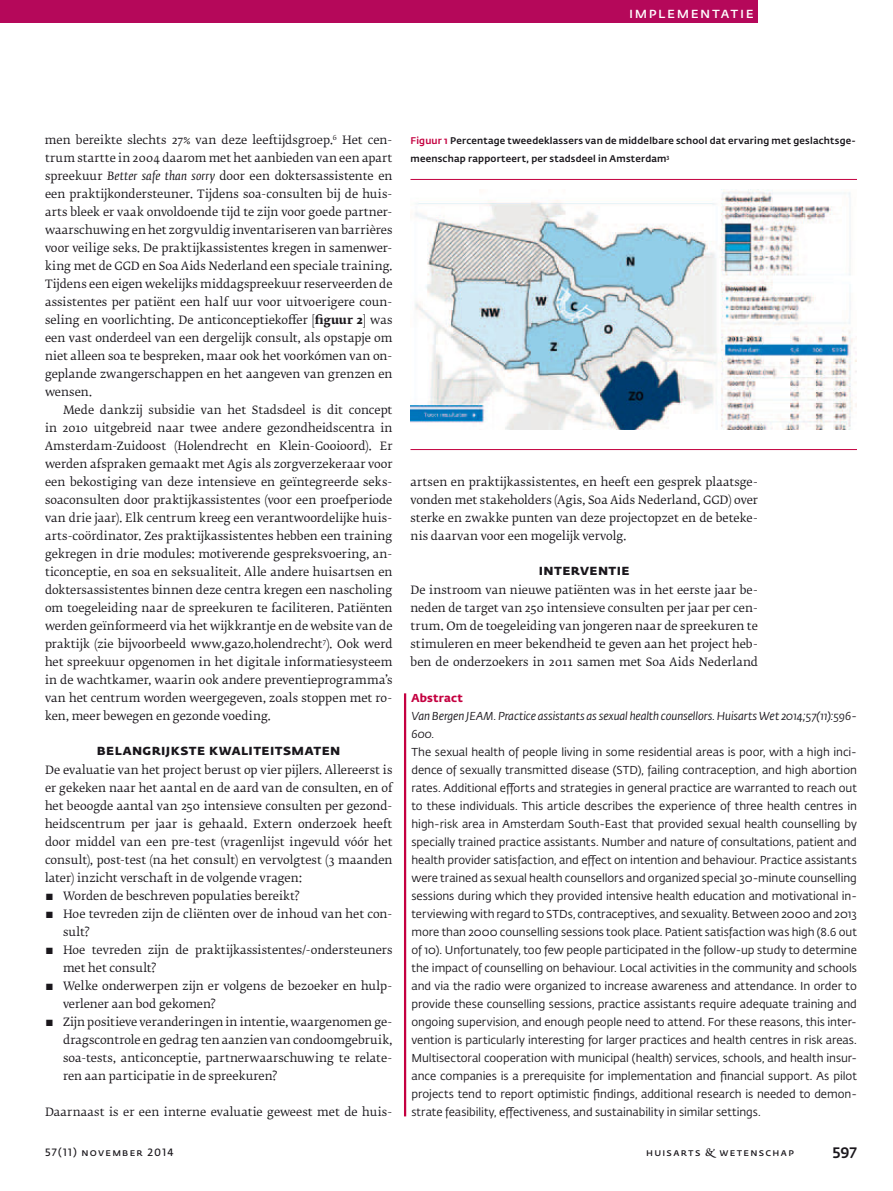
<style>
.page{position:relative;width:893px;height:1191px;background:#fff}
.page>*{position:absolute;margin:0;border:0;box-sizing:border-box;transform-origin:0 0}
.t1{font:700 15px "Fedra Sans Pro";letter-spacing:.03em;color:#1a171c}
.t2{font:600 15px "Fedra Sans Pro";letter-spacing:.1em;color:#fff}
.t3{font:500 15px "Fedra Sans Pro";color:#1a171c}
.t4{font:11.4px/18px "Fedra Serif B Pro";letter-spacing:.005em;color:#1a171c;text-align:justify}
.t5{font:11.4px/18px "Fedra Sans Pro";letter-spacing:-.005em;color:#1a171c;text-align:justify}
.t6{font:italic 11.4px/18px "Fedra Sans Pro";letter-spacing:-.01em;color:#1a171c}
.t7{font:700 11.4px "Fedra Sans Pro";color:#c40040}
.t8{font:600 10.5px "Fedra Sans Pro";letter-spacing:.12em;color:#1a171c}
.t9{font:500 9.6px/18px "Fedra Sans Pro";letter-spacing:.02em;color:#1a171c}
.s1{font-style:italic}
.s2{font-weight:700}
.s3{color:#c40040}
.s4{font-family:"Fedra Serif B Pro Demi";font-weight:400}
</style>
<div class="page">
<div style="left:0;top:0;width:758px;height:23px;background:#b5085a"></div>
<hr style="left:404px;top:693px;width:2px;height:423px;background:#c40040">
<hr style="left:410px;top:179px;width:447px;height:1px;background:#c40040">
<hr style="left:410px;top:449px;width:447px;height:1px;background:#c40040">
<img style="left:410px;top:189px;width:447px;height:240px">
<h1 class="t2" style="left:629px;top:6px;width:126px">implementatie</h1>
<p class="t4" style="left:45px;top:131px;width:349px">men bereikte slechts 27% van deze leeftijdsgroep.<sup>6</sup> Het cen&shy;trum startte in 2004 daarom met het aanbieden van een apart spreekuur <span class="s1">Better safe than sorry</span> door een doktersassistente en een praktijkondersteuner. Tijdens soa-consulten bij de huis&shy;arts bleek er vaak onvoldoende tijd te zijn voor goede partner&shy;waarschuwing en het zorgvuldig inventariseren van barrières voor veilige seks. De praktijkassistentes kregen in samenwer&shy;king met de GGD en Soa Aids Nederland een speciale training.<br>Tijdens een eigen wekelijks middagspreekuur reserveerden de assistentes per patiënt een half uur voor uitvoerigere coun&shy;seling en voorlichting. De anticonceptiekoffer [<span class="s2">figuur 2</span>] was een vast onderdeel van een dergelijk consult, als opstapje om niet alleen soa te bespreken, maar ook het voorkómen van on&shy;geplande zwangerschappen en het aangeven van grenzen en wensen.</p>
<p class="t4" style="left:45px;top:401px;width:349px;text-indent:18px">Mede dankzij subsidie van het Stadsdeel is dit concept in 2010 uitgebreid naar twee andere gezondheidscentra in Amsterdam-Zuidoost (Holendrecht en Klein-Gooioord). Er werden afspraken gemaakt met Agis als zorgverzekeraar voor een bekostiging van deze intensieve en geïntegreerde seks&shy;soaconsulten door praktijkassistentes (voor een proefperiode van drie jaar). Elk centrum kreeg een verantwoordelijke huis&shy;arts-coördinator. Zes praktijkassistentes hebben een training gekregen in drie modules: motiverende gespreksvoering, an&shy;ticonceptie, en soa en seksualiteit. Alle andere huisartsen en doktersassistentes binnen deze centra kregen een nascholing om toegeleiding naar de spreekuren te faciliteren. Patiënten werden geïnformeerd via het wijkkrantje en de website van de praktijk (zie bijvoorbeeld www.gazo.holendrecht<sup>7</sup>). Ook werd het spreekuur opgenomen in het digitale informatiesysteem in de wachtkamer, waarin ook andere preventieprogramma’s van het centrum worden weergegeven, zoals stoppen met ro&shy;ken, meer bewegen en gezonde voeding.</p>
<h1 class="t1" style="left:97px;top:742px;width:245px">Belangrijkste kwaliteitsmaten</h1>
<p class="t4" style="left:45px;top:761px;width:349px">De evaluatie van het project berust op vier pijlers. Allereerst is er gekeken naar het aantal en de aard van de consulten, en of het beoogde aantal van 250 intensieve consulten per gezond&shy;heidscentrum per jaar is gehaald. Extern onderzoek heeft door middel van een pre-test (vragenlijst ingevuld vóór het consult), post-test (na het consult) en vervolgtest (3 maanden later) inzicht verschaft in de volgende vragen:</p>
<p class="t4" style="left:45px;top:887px;width:256px">▪ Worden de beschreven populaties bereikt?</p>
<p class="t4" style="left:63px;top:905px;width:331px;text-indent:-18px">▪ Hoe tevreden zijn de cliënten over de inhoud van het con&shy;sult?</p>
<p class="t4" style="left:63px;top:941px;width:331px;text-indent:-18px">▪ Hoe tevreden zijn de praktijkassistentes/-ondersteuners met het consult?</p>
<p class="t4" style="left:63px;top:977px;width:331px;text-indent:-18px">▪ Welke onderwerpen zijn er volgens de bezoeker en hulp&shy;verlener aan bod gekomen?</p>
<p class="t4" style="left:63px;top:1013px;width:331px;text-indent:-18px">▪ Zijn positieve veranderingen in intentie, waargenomen ge&shy;dragscontrole en gedrag ten aanzien van condoomgebruik, soa-tests, anticonceptie, partnerwaarschuwing te relate&shy;ren aan participatie in de spreekuren?</p>
<p class="t4" style="left:45px;top:1103px;width:349px">Daarnaast is er een interne evaluatie geweest met de huis-</p>
<p class="t8" style="left:45px;top:1147px;width:130px">57(11) november 2014</p>
<p class="t9" style="left:410px;top:132px;width:447px"><span class="s3">Figuur 1</span> Percentage tweedeklassers van de middelbare school dat ervaring met geslachtsge&shy;meenschap rapporteert, per stadsdeel in Amsterdam<sup>3</sup></p>
<p class="t4" style="left:410px;top:473px;width:349px">artsen en praktijkassistentes, en heeft een gesprek plaatsge&shy;vonden met stakeholders (Agis, Soa Aids Nederland, GGD) over sterke en zwakke punten van deze projectopzet en de beteke&shy;nis daarvan voor een mogelijk vervolg.</p>
<h1 class="t1" style="left:539px;top:562px;width:92px">Interventie</h1>
<p class="t4" style="left:410px;top:581px;width:349px">De instroom van nieuwe patiënten was in het eerste jaar be&shy;neden de target van 250 intensieve consulten per jaar per cen&shy;trum. Om de toegeleiding van jongeren naar de spreekuren te stimuleren en meer bekendheid te geven aan het project heb&shy;ben de onderzoekers in 2011 samen met Soa Aids Nederland</p>
<p class="t7" style="left:411px;top:693px;width:53px">Abstract</p>
<p class="t6" style="left:411px;top:708px;width:447px">Van Bergen JEAM. Practice assistants as sexual health counsellors. Huisarts Wet 2014;57(11):596-<br>600.</p>
<p class="t5" style="left:411px;top:744px;width:447px">The sexual health of people living in some residential areas is poor, with a high inci&shy;dence of sexually transmitted disease (STD), failing contraception, and high abortion rates. Additional efforts and strategies in general practice are warranted to reach out to these individuals. This article describes the experience of three health centres in high-risk area in Amsterdam South-East that provided sexual health counselling by specially trained practice assistants. Number and nature of consultations, patient and health provider satisfaction, and effect on intention and behaviour. Practice assistants were trained as sexual health counsellors and organized special 30-minute counselling sessions during which they provided intensive health education and motivational in&shy;terviewing with regard to STDs, contraceptives, and sexuality. Between 2000 and 2013 more than 2000 counselling sessions took place. Patient satisfaction was high (8.6 out of 10). Unfortunately, too few people participated in the follow-up study to determine the impact of counselling on behaviour. Local activities in the community and schools and via the radio were organized to increase awareness and attendance. In order to provide these counselling sessions, practice assistants require adequate training and ongoing supervision, and enough people need to attend. For these reasons, this inter&shy;vention is particularly interesting for larger practices and health centres in risk areas.<br>Multisectoral cooperation with municipal (health) services, schools, and health insur&shy;ance companies is a prerequisite for implementation and financial support. As pilot projects tend to report optimistic findings, additional research is needed to demon&shy;strate feasibility, effectiveness, and sustainability in similar settings.</p>
<p class="t8" style="left:646px;top:1147px;width:149px">huisarts <span class="s4">&amp;</span> wetenschap</p>
<h1 class="t3" style="left:832px;top:1145px;width:26px">597</h1>
</div>
